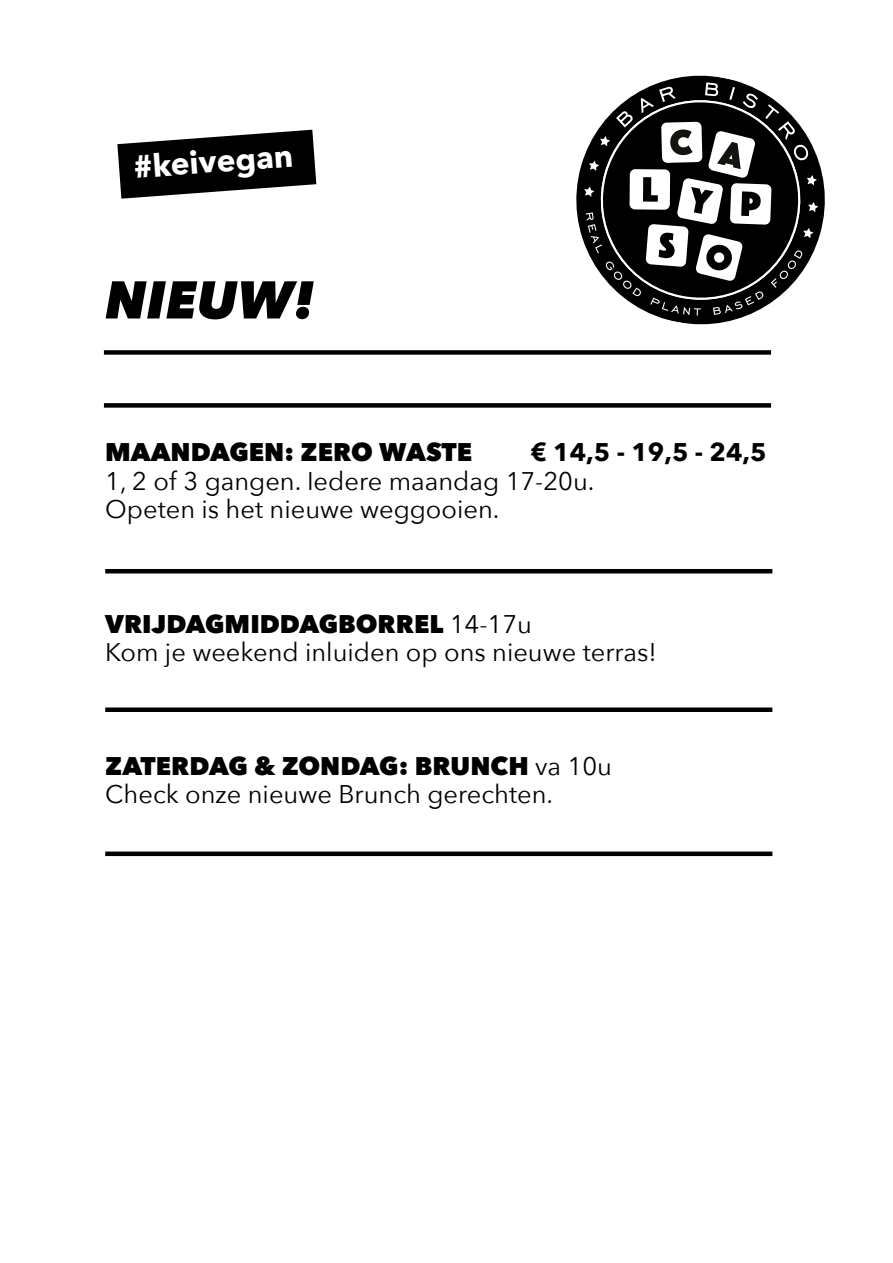
<style>
.page{position:relative;width:893px;height:1263px;background:#fff}
.page>*{position:absolute;margin:0;border:0;box-sizing:border-box;transform-origin:0 0}
.t1{font:italic 800 52.5px "Avenir Next";color:#000}
.t2{font:700 31.5px "Avenir Next";color:#fff}
.t3{font:25.5px/28.5px "Avenir Next";color:#000}
.t4{font:800 25.5px "Avenir Next";color:#000}
.t5{font:700 25.5px "Avenir Next";color:#000}
.s1{font-weight:800}
</style>
<div class="page">
<svg style="left:117px;top:130px;width:199px;height:69px"></svg>
<svg style="left:576px;top:75px;width:249px;height:250px"></svg>
<svg style="left:584px;top:82px;width:234px;height:234px"></svg>
<hr style="left:105px;top:569px;width:667px;height:4px;background:#000">
<div style="left:105px;top:707px;width:667px;height:5px;background:#000"></div>
<div style="left:105px;top:851px;width:667px;height:5px;background:#000"></div>
<div style="left:104px;top:350px;width:667px;height:5px;background:#000"></div>
<div style="left:104px;top:403px;width:667px;height:5px;background:#000"></div>
<p class="t2" style="left:132px;top:140px;width:162px;rotate:-4deg">#keivegan</p>
<h1 class="t1" style="left:105px;top:268px;width:212px">NIEUW!</h1>
<p class="t4" style="left:105px;top:436px;width:368px">MAANDAGEN: ZERO WASTE</p>
<p class="t3" style="left:105px;top:465px;width:491px">1, 2 of 3 gangen. Iedere maandag 17-20u.<br>Opeten is het nieuwe weggooien.</p>
<p class="t5" style="left:530px;top:430px;width:238px">€ 14,5 - 19,5 - 24,5</p>
<p class="t3" style="left:105px;top:609px;width:553px;line-height:27.6px"><span class="s1">VRIJDAGMIDDAGBORREL</span> 14-17u<br>Kom je weekend inluiden op ons nieuwe terras!</p>
<p class="t3" style="left:105px;top:750px;width:508px"><span class="s1">ZATERDAG &amp; ZONDAG: BRUNCH</span> va 10u<br>Check onze nieuwe Brunch gerechten.</p>
</div>
